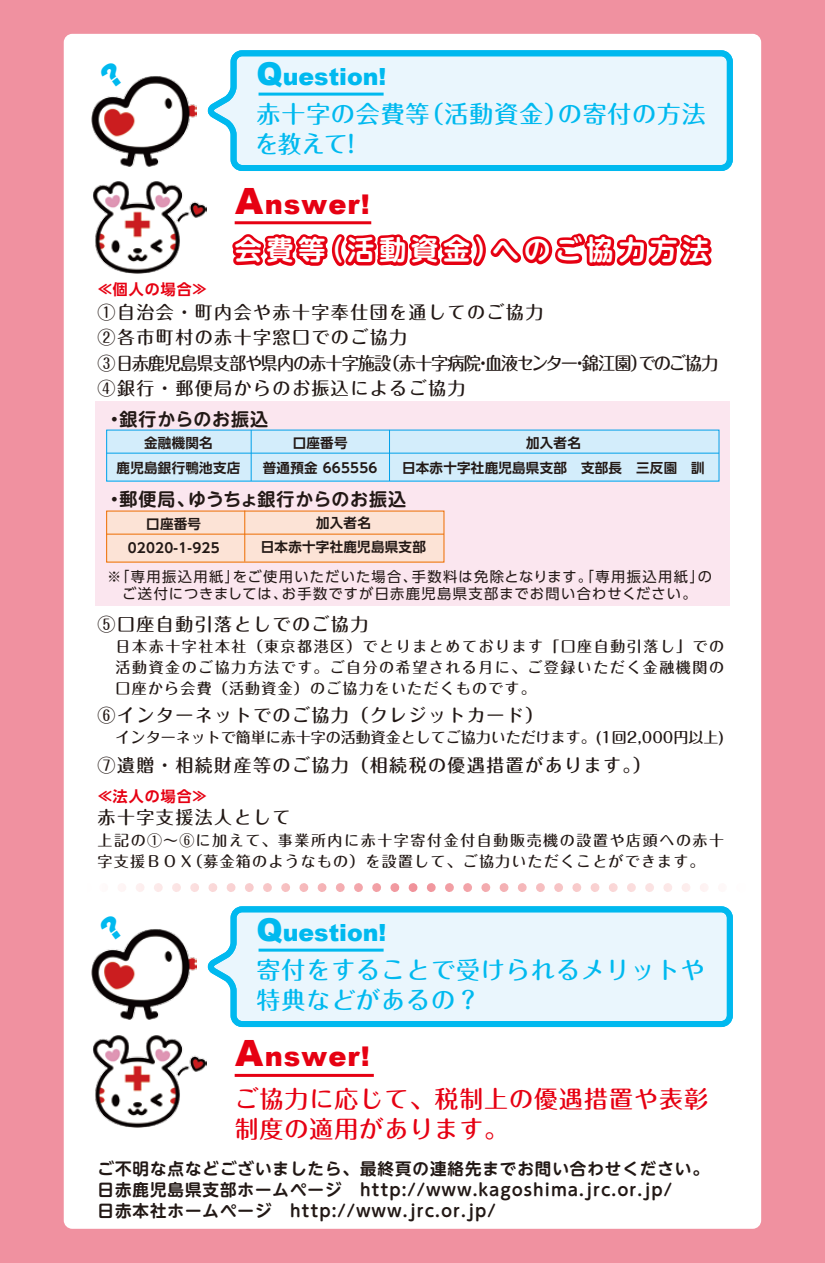
<style>
.page{position:relative;width:825px;height:1263px;background:#f091a0}
.page>*{position:absolute;margin:0;border:0;box-sizing:border-box;transform-origin:0 0}
.t1{font:900 27.15px "Arial";letter-spacing:.04em;color:#e60012}
.t2{font:700 27px "UD Shin M Go Pr 6 N De";letter-spacing:.18em;color:#fff}
.t3{font:500 24px/30px "Maru Fo Pro";letter-spacing:.04em;color:#00b9ef}
.t4{font:500 24px/30px "Maru Fo Pro";letter-spacing:.04em;color:#e60012}
.t5{font:900 23.7px "Arial";color:#00b9ef}
.t6{font:500 18px "Maru Fo Pro";letter-spacing:.08em;color:#221815}
.t7{font:500 18px/25.5px "Maru Fo Pro";letter-spacing:.035em;color:#221815}
.t8{font:500 18px "Maru Fo Pro";letter-spacing:-.06em;color:#221815;scale:.96 1}
.t9{font:700 18px "UD Shin M Go Pr 6 N De";letter-spacing:.045em;color:#221815}
.t10{font:700 18px "UD Shin M Go Pr 6 N De";letter-spacing:.005em;color:#221815}
.t11{font:500 18px "Maru Fo Pro";letter-spacing:.08em;color:#221815;scale:.96 1}
.t12{font:700 16.5px/21px "UD Shin M Go Pr 6 N De";letter-spacing:.06em;color:#221815}
.t13{font:500 15px/21px "Maru Fo Pro";letter-spacing:.08em;color:#221815;text-align:justify}
.t14{font:500 15px/21px "Maru Fo Pro";letter-spacing:.105em;color:#221815}
.t15{font:500 15px "Maru Fo Pro";color:#221815}
.t16{font:700 15px "UD Shin Go Pr 6 N De";letter-spacing:.065em;color:#e60012}
.t17{font:14.25px "UD Shin Go Pr 6 N";letter-spacing:.085em;color:#221815}
.t18{font:700 13.5px/24.8px "UD Shin Go Pr 6 N De";letter-spacing:.02em;color:#221815;text-align:center}
.s1{font-size:31.5px}
.s2{font-size:36.15px}
</style>
<div class="page">
<div style="left:64px;top:34px;width:697px;height:1195px;background:#fff;border-radius:9px"></div>
<div style="left:95px;top:402px;width:634px;height:204px;background:#fbe6ef"></div>
<svg style="left:123px;top:883px;width:585px;height:9px"></svg>
<svg style="left:207px;top:50px;width:526px;height:121px;background:#ceeefb"></svg>
<hr style="left:259px;top:93px;width:125px;height:3px;background:#00b9ef">
<img style="left:91px;top:76px;width:106px;height:91px">
<img style="left:93px;top:181px;width:114px;height:93px">
<svg style="left:232px;top:221px;width:480px;height:46px"></svg>
<div style="left:107px;top:511px;width:337px;height:51px;background:#fce3d6"></div>
<hr style="left:107px;top:534px;width:337px;height:1px;background:#ed6c00">
<hr style="left:244px;top:510px;width:1px;height:52px;background:#ed6c00">
<div style="left:107px;top:430px;width:612px;height:51px;background:#d3edfb"></div>
<hr style="left:251px;top:430px;width:1px;height:51px;background:#00a0e9">
<hr style="left:389px;top:430px;width:1px;height:51px;background:#00a0e9">
<hr style="left:107px;top:453px;width:612px;height:1px;background:#00a0e9">
<svg style="left:207px;top:906px;width:526px;height:122px;background:#ceeffb"></svg>
<hr style="left:259px;top:949px;width:125px;height:3px;background:#00b9ef">
<img style="left:91px;top:929px;width:106px;height:91px">
<img style="left:93px;top:1035px;width:114px;height:92px">
<hr style="left:235px;top:1074px;width:139px;height:3px;background:#e60012">
<svg style="left:98px;top:76px;width:28px;height:13px"></svg>
<svg style="left:98px;top:929px;width:28px;height:13px"></svg>
<h3 class="t5" style="left:256px;top:60px;width:131px"><span class="s1">Q</span>uestion!</h3>
<h3 class="t3" style="left:420px;top:96px;width:150px">（活動資金）</h3>
<h3 class="t3" style="left:339px;top:96px;width:92px;text-indent:-83px">赤十字の会費等!</h3>
<h3 class="t3" style="left:558px;top:96px;width:149px">の寄付の方法</h3>
<h3 class="t3" style="left:255px;top:126px;width:95px">を教えて</h3>
<h1 class="t1" style="left:235px;top:184px;width:136px"><span class="s2">A</span>nswer!</h1>
<p class="t16" style="left:97px;top:277px;width:111px">≪個人の場合≪</p>
<h2 class="t2" style="left:235px;top:227px;width:92px">会費等</h2>
<h2 class="t2" style="left:317px;top:227px;width:186px">（活動資金）</h2>
<h2 class="t2" style="left:492px;top:227px;width:219px">へのご協力方法</h2>
<p class="t6" style="left:98px;top:298px;width:447px">①自治会・町内会や赤十字奉仕団を通してのご協力</p>
<p class="t6" style="left:98px;top:323px;width:311px">②各市町村の赤十字窓口でのご協力</p>
<p class="t8" style="left:382px;top:349px;width:351px">（赤十字病院血液センター錦江園でのご協力</p>
<p class="t7" style="left:98px;top:348px;width:369px">③日赤鹿児島県支部や県内の赤十字施設<br>④銀行・郵便局からのお振込によるご協力</p>
<p class="t11" style="left:631px;top:349px;width:19px">）</p>
<p class="t11" style="left:474px;top:349px;width:19px">・</p>
<p class="t11" style="left:571px;top:349px;width:20px">・</p>
<p class="t9" style="left:119px;top:403px;width:150px">銀行からのお振込</p>
<p class="t9" style="left:105px;top:403px;width:19px">・</p>
<p class="t18" style="left:117px;top:430px;width:125px">金融機関名<br>鹿児島銀行鴨池支店</p>
<p class="t18" style="left:263px;top:430px;width:116px">口座番号<br>普通預金 665556</p>
<p class="t18" style="left:402px;top:430px;width:304px">加入者名<br>日本赤十字社鹿児島県支部　支部長　三反園　訓</p>
<p class="t9" style="left:119px;top:484px;width:77px">郵便局、</p>
<p class="t10" style="left:188px;top:484px;width:220px">ゆうちょ銀行からのお振込</p>
<p class="t9" style="left:105px;top:484px;width:19px">・</p>
<p class="t18" style="left:128px;top:511px;width:93px">口座番号<br>02020-1-925</p>
<p class="t18" style="left:261px;top:510px;width:166px">加入者名<br>日本赤十字社鹿児島県支部</p>
<p class="t17" style="left:233px;top:565px;width:186px">をご使用いただいた場合、</p>
<p class="t17" style="left:107px;top:565px;width:134px">※「専用振込用紙」</p>
<p class="t17" style="left:412px;top:565px;width:302px">手数料は免除となります。「専用振込用紙 の」</p>
<p class="t17" style="left:107px;top:582px;width:182px">　ご送付につきましては、</p>
<p class="t17" style="left:282px;top:582px;width:416px">お手数ですが日赤鹿児島県支部までお問い合わせください。</p>
<p class="t6" style="left:98px;top:610px;width:272px">⑤口座自動引落としでのご協力</p>
<p class="t13" style="left:116px;top:634px;width:610px">日本赤十字社本社（東京都港区）でとりまとめております「口座自動引落し」での活動資金のご協力方法です。ご自分の希望される月に、ご登録いただく金融機関の口座から会費（活動資金）のご協力をいただくものです。</p>
<p class="t6" style="left:98px;top:701px;width:447px">⑥インターネットでのご協力（クレジットカード(</p>
<p class="t15" style="left:116px;top:726px;width:610px">インターネットで簡単に赤十字の活動資金としてご協力いただけます。(1回2,000円以上(</p>
<p class="t6" style="left:98px;top:751px;width:555px">⑦遺贈・相続財産等のご協力（相続税の優遇措置があります (。</p>
<p class="t6" style="left:98px;top:803px;width:194px">赤十字支援法人として</p>
<p class="t14" style="left:187px;top:828px;width:538px;text-indent:-90px">上記の①～⑥に加えて、事業所内に赤十字寄付金付自動販売機の設置や店頭への赤十（募金箱のようなもの）を設置して、ご協力いただくことができます。</p>
<p class="t16" style="left:97px;top:784px;width:111px">≪法人の場合≪</p>
<p class="t13" style="left:98px;top:849px;width:97px">字支援ＢＯＸ</p>
<h3 class="t5" style="left:256px;top:916px;width:131px"><span class="s1">Q</span>uestion!</h3>
<h3 class="t3" style="left:256px;top:952px;width:450px">寄付をすることで受けられるメリットや特典などがあるの?</h3>
<h1 class="t1" style="left:235px;top:1037px;width:136px"><span class="s2">A</span>nswer!</h1>
<h3 class="t4" style="left:235px;top:1081px;width:475px">ご協力に応じて、税制上の優遇措置や表彰制度の適用があります。</h3>
<p class="t12" style="left:98px;top:1157px;width:613px">ご不明な点などございましたら、最終頁の連絡先までお問い合わせください。日赤鹿児島県支部ホームページ　http://www.kagoshima.jrc.or.jp/<br>日赤本社ホームページ　http://www.jrc.or.jp/</p>
</div>
